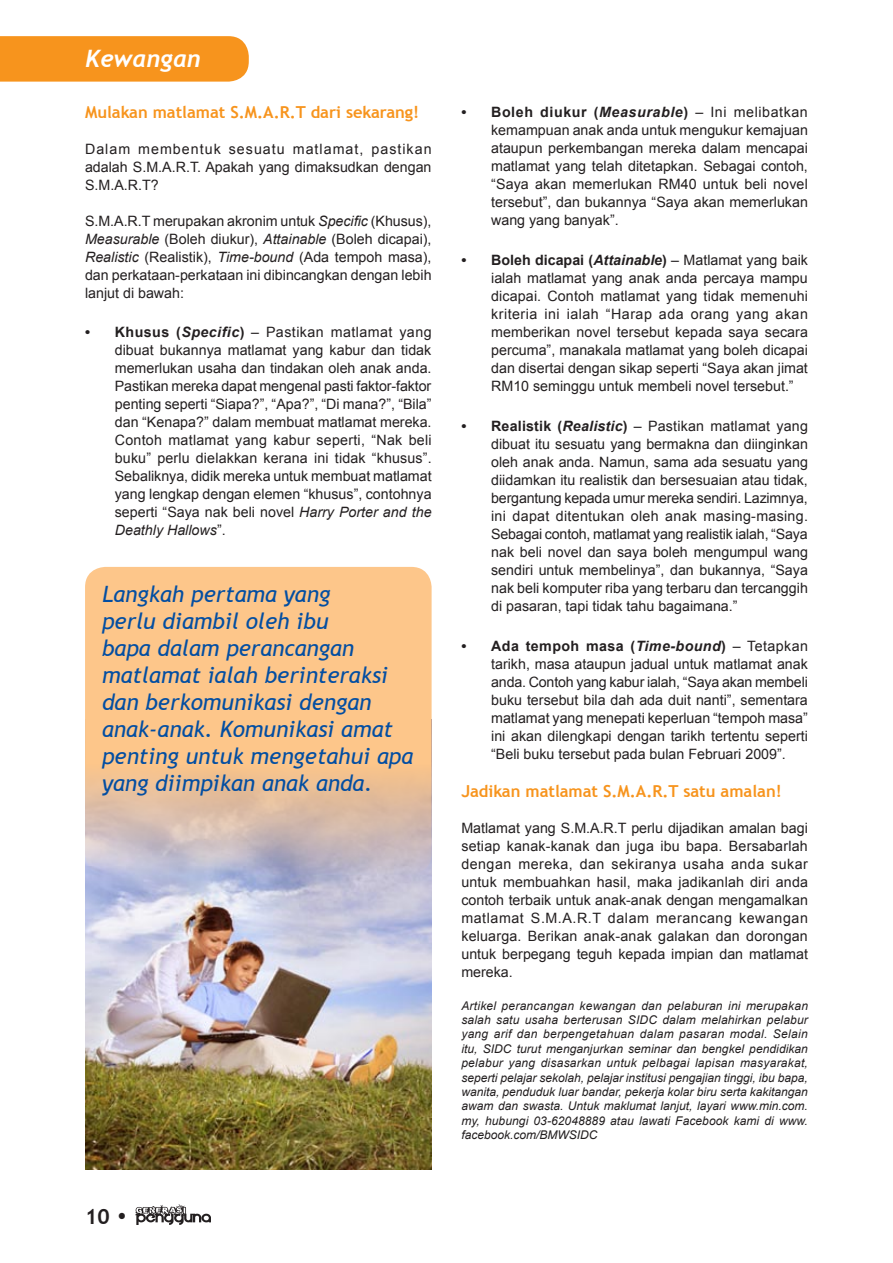
<style>
.page{position:relative;width:893px;height:1263px;background:#fff}
.page>*{position:absolute;margin:0;border:0;box-sizing:border-box;transform-origin:0 0}
.t1{font:italic 700 24px "Trebuchet";color:#fff}
.t2{font:italic 22.5px/27px "Trebuchet MS";color:#034ea2}
.t3{font:700 21px "Trebuchet MS";color:#231f20}
.t4{font:700 16.5px "Trebuchet MS";color:#f7941d}
.t5{font:14.25px/18px "Arial";color:#231f20;text-align:justify}
.t6{font:italic 12px/14.4px "Arial";letter-spacing:.005em;color:#231f20;text-align:justify}
.s1{font-style:italic}
.s2{font-weight:700}
.s3{font-weight:700;font-style:italic}
.s4{font-family:"Square 721 BT"}
</style>
<div class="page">
<div style="left:0;top:36px;width:249px;height:46px;background:#f7941d"></div>
<img style="left:85px;top:858px;width:347px;height:311px">
<svg style="left:85px;top:567px;width:347px;height:307px;background:#efc296"></svg>
<img style="left:136px;top:1204px;width:75px;height:20px">
<h1 class="t1" style="left:85px;top:43px;width:117px">Kewangan</h1>
<p class="t4" style="left:85px;top:102px;width:336px">Mulakan matlamat S.M.A.R.T dari sekarang!</p>
<p class="t5" style="left:85px;top:141px;width:348px">Dalam membentuk sesuatu matlamat, pastikan adalah S.M.A.R.T. Apakah yang dimaksudkan dengan S.M.A.R.T?</p>
<p class="t5" style="left:85px;top:213px;width:348px">S.M.A.R.T merupakan akronim untuk <span class="s1">Specific</span> (Khusus), <span class="s1">Measurable</span> (Boleh diukur), <span class="s1">Attainable</span> (Boleh dicapai), <span class="s1">Realistic</span> (Realistik), <span class="s1">Time-bound</span> (Ada tempoh masa), dan perkataan-perkataan ini dibincangkan dengan lebih lanjut di bawah:</p>
<p class="t5" style="left:115px;top:323px;width:318px;text-indent:-30px"><span class="s2">• Khusus (</span><span class="s3">Specific</span><span class="s2">)</span> – Pastikan matlamat yang dibuat bukannya matlamat yang kabur dan tidak memerlukan usaha dan tindakan oleh anak anda.<br>Pastikan mereka dapat mengenal pasti faktor-faktor penting seperti “Siapa?”, “Apa?”, “Di mana?”, “Bila” dan “Kenapa?” dalam membuat matlamat mereka.<br>Contoh matlamat yang kabur seperti, “Nak beli buku” perlu dielakkan kerana ini tidak “khusus”.<br>Sebaliknya, didik mereka untuk membuat matlamat yang lengkap dengan elemen “khusus”, contohnya seperti “Saya nak beli novel <span class="s1">Harry Porter and the Deathly Hallows</span>”.</p>
<h2 class="t2" style="left:102px;top:581px;width:313px">Langkah pertama yang<br>perlu diambil oleh ibu<br>bapa dalam perancangan matlamat ialah berinteraksi dan berkomunikasi dengan anak-anak. Komunikasi amat penting untuk mengetahui apa yang diimpikan anak anda.</h2>
<h3 class="t3" style="left:85px;top:1203px;width:45px">10 <span class="s4">•</span></h3>
<p class="t5" style="left:491px;top:103px;width:318px;text-indent:-30px"><span class="s2">• Boleh diukur (</span><span class="s3">Measurable</span><span class="s2">)</span> – Ini melibatkan kemampuan anak anda untuk mengukur kemajuan ataupun perkembangan mereka dalam mencapai matlamat yang telah ditetapkan. Sebagai contoh, “Saya akan memerlukan RM40 untuk beli novel tersebut”, dan bukannya “Saya akan memerlukan wang yang banyak”.</p>
<p class="t5" style="left:491px;top:251px;width:318px;text-indent:-30px"><span class="s2">• Boleh dicapai (</span><span class="s3">Attainable</span><span class="s2">)</span> – Matlamat yang baik ialah matlamat yang anak anda percaya mampu dicapai. Contoh matlamat yang tidak memenuhi kriteria ini ialah “Harap ada orang yang akan memberikan novel tersebut kepada saya secara percuma”, manakala matlamat yang boleh dicapai dan disertai dengan sikap seperti “Saya akan jimat RM10 seminggu untuk membeli novel tersebut.”</p>
<p class="t5" style="left:491px;top:417px;width:318px;text-indent:-30px"><span class="s2">• Realistik (</span><span class="s3">Realistic</span><span class="s2">)</span> – Pastikan matlamat yang dibuat itu sesuatu yang bermakna dan diinginkan oleh anak anda. Namun, sama ada sesuatu yang diidamkan itu realistik dan bersesuaian atau tidak, bergantung kepada umur mereka sendiri. Lazimnya, ini dapat ditentukan oleh anak masing-masing.<br>Sebagai contoh, matlamat yang realistik ialah, “Saya nak beli novel dan saya boleh mengumpul wang sendiri untuk membelinya”, dan bukannya, “Saya nak beli komputer riba yang terbaru dan tercanggih di pasaran, tapi tidak tahu bagaimana.”</p>
<p class="t5" style="left:491px;top:637px;width:318px;text-indent:-30px"><span class="s2">• Ada tempoh masa (</span><span class="s3">Time-bound</span><span class="s2">)</span> – Tetapkan tarikh, masa ataupun jadual untuk matlamat anak anda. Contoh yang kabur ialah, “Saya akan membeli buku tersebut bila dah ada duit nanti”, sementara matlamat yang menepati keperluan “tempoh masa” ini akan dilengkapi dengan tarikh tertentu seperti “Beli buku tersebut pada bulan Februari 2009”.</p>
<p class="t4" style="left:461px;top:781px;width:322px">Jadikan matlamat S.M.A.R.T satu amalan!</p>
<p class="t5" style="left:461px;top:819px;width:348px">Matlamat yang S.M.A.R.T perlu dijadikan amalan bagi setiap kanak-kanak dan juga ibu bapa. Bersabarlah dengan mereka, dan sekiranya usaha anda sukar untuk membuahkan hasil, maka jadikanlah diri anda contoh terbaik untuk anak-anak dengan mengamalkan matlamat S.M.A.R.T dalam merancang kewangan keluarga. Berikan anak-anak galakan dan dorongan untuk berpegang teguh kepada impian dan matlamat mereka.</p>
<p class="t6" style="left:461px;top:998px;width:348px">Artikel perancangan kewangan dan pelaburan ini merupakan salah satu usaha berterusan SIDC dalam melahirkan pelabur yang arif dan berpengetahuan dalam pasaran modal. Selain itu, SIDC turut menganjurkan seminar dan bengkel pendidikan pelabur yang disasarkan untuk pelbagai lapisan masyarakat, seperti pelajar sekolah, pelajar institusi pengajian tinggi, ibu bapa, wanita, penduduk luar bandar, pekerja kolar biru serta kakitangan awam dan swasta. Untuk maklumat lanjut, layari www.min.com. my, hubungi 03-62048889 atau lawati Facebook kami di www. facebook.com/BMWSIDC</p>
</div>
